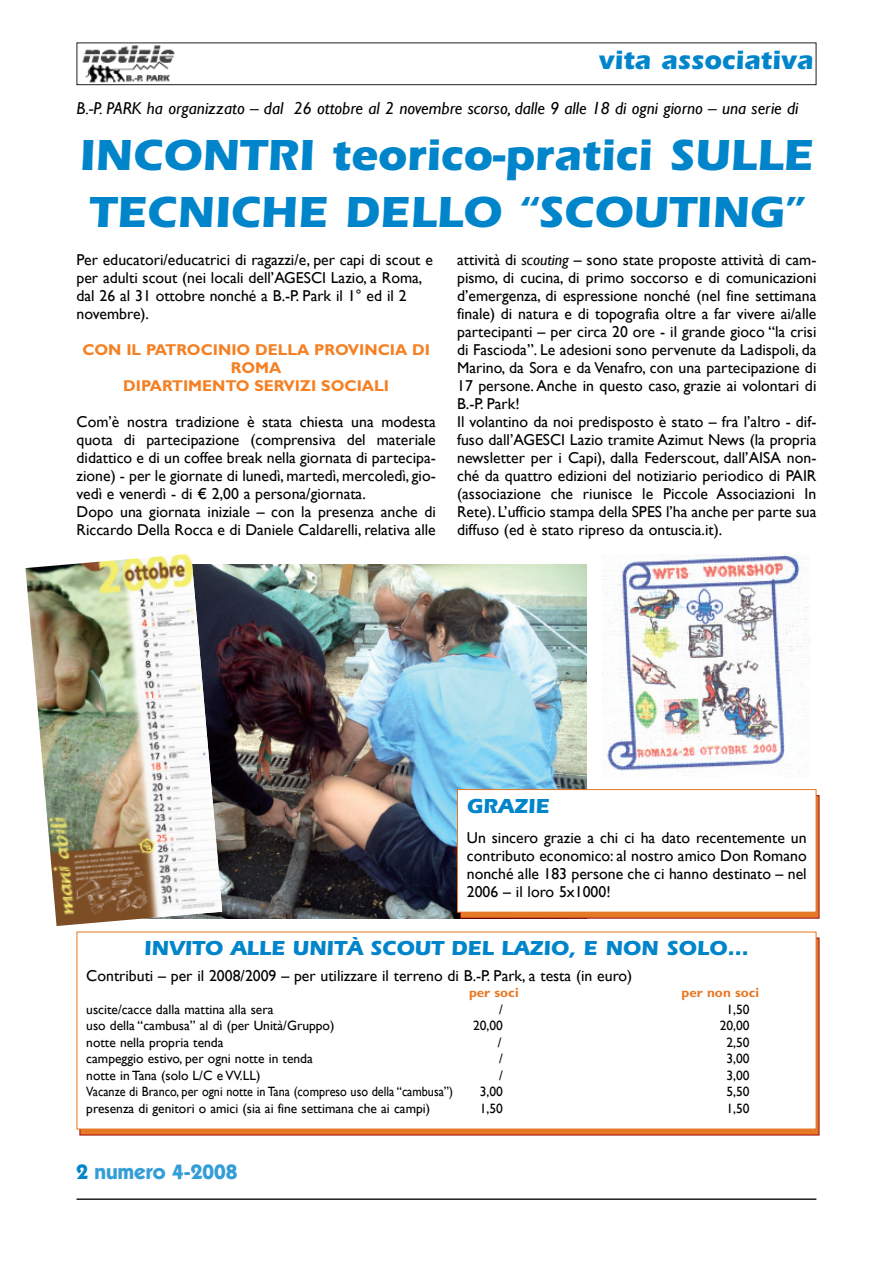
<style>
.page{position:relative;width:893px;height:1263px;background:#fff}
.page>*{position:absolute;margin:0;border:0;box-sizing:border-box;transform-origin:0 0}
.t1{font:700 45px/57px "Itc Eras";color:#0085cb}
.t2{font:700 27px "Itc Eras";color:#0085cb}
.t3{font:700 21px "Itc Eras";color:#0085cb}
.t4{font:700 21px "Itc Kabel";color:#329dd7}
.t5{font:italic 17.25px "Gill Sans";color:#000001}
.t6{font:15.75px/18px "Gill Sans";color:#000001}
.t7{font:700 15.75px/18px "Gill Sans";color:#f57f21;text-align:center}
.t8{font:13.5px "Gill Sans";color:#000001}
.t9{font:13.5px "Gill Sans";color:#000001;scale:.9 1}
.t10{font:700 13.5px "Gill Sans";color:#e67925}
.s1{font-style:italic}
.s2{color:#0085cb}
</style>
<div class="page">
<img style="left:222px;top:564px;width:365px;height:354px">
<img style="left:82px;top:45px;width:93px;height:38px">
<div style="left:77px;top:43px;width:739px;height:42px;border:1px solid #231f20"></div>
<hr style="left:77px;top:1198px;width:739px;height:2px;background:#231f20">
<svg style="left:80px;top:938px;width:739px;height:197px;background:#e17931"></svg>
<div style="left:77px;top:932px;width:739px;height:196px;background:#fff"></div>
<div style="left:461px;top:796px;width:358px;height:122px;background:#e67925"></div>
<div style="left:458px;top:790px;width:358px;height:122px;background:#fff"></div>
<div style="left:457px;top:789px;width:359px;height:123px;border:1px solid #e67925"></div>
<img style="left:26px;top:554px;width:196px;height:372px">
<img style="left:603px;top:554px;width:206px;height:222px">
<h2 class="t2" style="left:598px;top:51px;width:216px">vita associativa</h2>
<p class="t5" style="left:77px;top:98px;width:723px">B.-P. PARK ha organizzato – dal 26 ottobre al 2 novembre scorso, dalle 9 alle 18 di ogni giorno – una serie di</p>
<h1 class="t1" style="left:80px;top:131px;width:735px">INCONTRI teorico-pratici SULLE<br>TECNICHE DELLO “SCOUTING”</h1>
<p class="t6" style="left:77px;top:250px;width:358px">Per educatori/educatrici di ragazzi/e, per capi di scout e per adulti scout (nei locali dell’AGESCI Lazio, a Roma, dal 26 al 31 ottobre nonché a B.-P. Park il 1° ed il 2 novembre).</p>
<p class="t7" style="left:82px;top:342px;width:349px">CON IL PATROCINIO DELLA PROVINCIA DI<br>ROMA<br>DIPARTIMENTO SERVIZI SOCIALI</p>
<p class="t6" style="left:77px;top:412px;width:361px">Com’è nostra tradizione è stata chiesta una modesta quota di partecipazione (comprensiva del materiale didattico e di un coffee break nella giornata di partecipa&shy;zione) - per le giornate di lunedì, martedì, mercoledì, gio&shy;vedì e venerdì - di € 2,00 a persona/giornata.<br>Dopo una giornata iniziale – con la presenza anche di Riccardo Della Rocca e di Daniele Caldarelli, relativa alle</p>
<p class="t6" style="left:457px;top:250px;width:361px">attività di <span class="s1">scouting</span> – sono state proposte attività di cam&shy;pismo, di cucina, di primo soccorso e di comunicazioni d’emergenza, di espressione nonché (nel fine settimana finale) di natura e di topografia oltre a far vivere ai/alle partecipanti – per circa 20 ore - il grande gioco “la crisi di Fascioda”. Le adesioni sono pervenute da Ladispoli, da Marino, da Sora e da Venafro, con una partecipazione di 17 persone.Anche in questo caso, grazie ai volontari di B.-P. Park!<br>Il volantino da noi predisposto è stato – fra l’altro - dif&shy;fuso dall’AGESCI Lazio tramite Azimut News (la propria newsletter per i Capi), dalla Federscout, dall’AISA non&shy;ché da quattro edizioni del notiziario periodico di PAIR (associazione che riunisce le Piccole Associazioni In Rete). L’ufficio stampa della SPES l’ha anche per parte sua diffuso (ed è stato ripreso da ontuscia.it).</p>
<h3 class="t3" style="left:467px;top:798px;width:84px">GRAZIE</h3>
<p class="t6" style="left:467px;top:828px;width:341px;text-align:justify">Un sincero grazie a chi ci ha dato recentemente un contributo economico: al nostro amico Don Romano nonché alle 183 persone che ci hanno destinato – nel 2006 – il loro 5x1000!</p>
<h3 class="t3" style="left:144px;top:941px;width:606px">INVITO ALLE UNITÀ SCOUT DEL LAZIO, E NON SOLO...</h3>
<p class="t6" style="left:86px;top:966px;width:548px">Contributi – per il 2008/2009 – per utilizzare il terreno di B.-P. Park, a testa (in euro)</p>
<p class="t10" style="left:469px;top:988px;width:51px">per soci</p>
<p class="t10" style="left:682px;top:988px;width:79px">per non soci</p>
<p class="t8" style="left:86px;top:1001px;width:189px">uscite/cacce dalla mattina alla sera</p>
<p class="t8" style="left:499px;top:1001px;width:5px">/</p>
<p class="t8" style="left:726px;top:1001px;width:25px">1,50</p>
<p class="t8" style="left:86px;top:1018px;width:250px">uso della “cambusa” al dì (per Unità/Gruppo)</p>
<p class="t8" style="left:473px;top:1018px;width:31px">20,00</p>
<p class="t8" style="left:720px;top:1018px;width:31px">20,00</p>
<p class="t8" style="left:86px;top:1034px;width:139px">notte nella propria tenda</p>
<p class="t8" style="left:498px;top:1034px;width:5px">/</p>
<p class="t8" style="left:726px;top:1034px;width:25px">2,50</p>
<p class="t8" style="left:86px;top:1051px;width:228px">campeggio estivo, per ogni notte in tenda</p>
<p class="t8" style="left:499px;top:1051px;width:5px">/</p>
<p class="t8" style="left:726px;top:1051px;width:25px">3,00</p>
<p class="t8" style="left:86px;top:1067px;width:176px">notte in Tana (solo L/C e VV.LL)</p>
<p class="t8" style="left:499px;top:1067px;width:5px">/</p>
<p class="t8" style="left:726px;top:1067px;width:25px">3,00</p>
<p class="t9" style="left:86px;top:1084px;width:409px">Vacanze di Branco, per ogni notte in Tana (compreso uso della “cambusa”)</p>
<p class="t8" style="left:480px;top:1084px;width:25px">3,00</p>
<p class="t8" style="left:726px;top:1084px;width:25px">5,50</p>
<p class="t8" style="left:86px;top:1100px;width:345px">presenza di genitori o amici (sia ai fine settimana che ai campi)</p>
<p class="t8" style="left:480px;top:1100px;width:25px">1,50</p>
<p class="t8" style="left:726px;top:1100px;width:25px">1,50</p>
<h3 class="t4" style="left:77px;top:1164px;width:163px"><span class="s2">2</span> numero 4-2008</h3>
</div>
